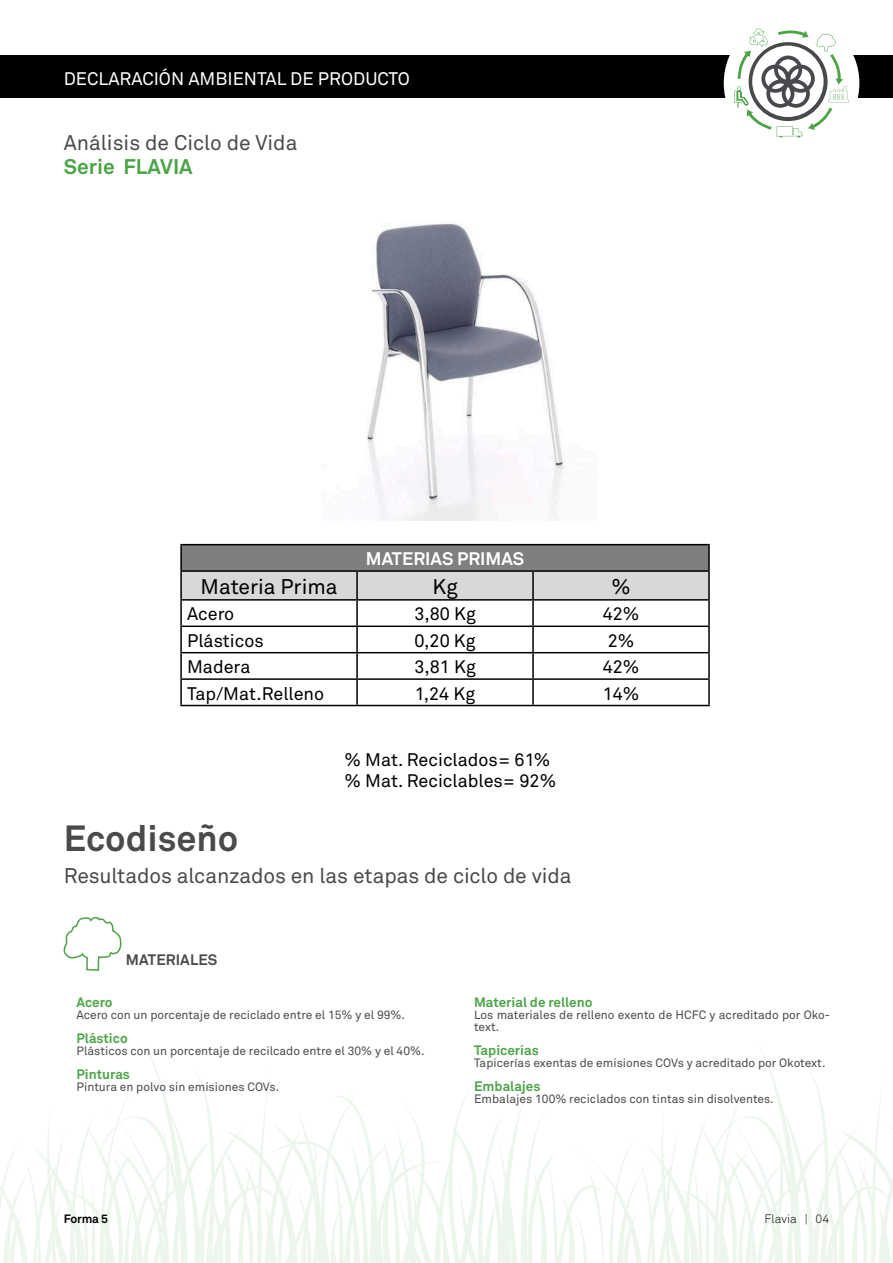
<style>
.page{position:relative;width:893px;height:1263px;background:#fff}
.page>*{position:absolute;margin:0;border:0;box-sizing:border-box;transform-origin:0 0}
.t1{font:700 36px "Akkurat";color:#4a4a4b}
.t2{font:21px "Akkurat";color:#4a4a4b}
.t3{font:21px "Akkurat";color:#000}
.t4{font:700 21px "Akkurat";color:#4ba446}
.t5{font:18px/21.6px "Akkurat";color:#000}
.t6{font:18px "Akkurat";color:#fff}
.t7{font:700 18px "Akkurat";color:#fff}
.t8{font:700 15px "Akkurat";letter-spacing:.005em;color:#4a4a4b}
.t9{font:700 13.5px "Akkurat";color:#4ba446}
.t10{font:12px/12px "Akkurat";color:#4a4a4b}
.t11{font:300 12px "Akkurat";color:#000}
.t12{font:700 12px "Akkurat";letter-spacing:-.02em;color:#000}
</style>
<div class="page">
<img style="left:367px;top:223px;width:197px;height:297px">
<div style="left:0;top:55px;width:893px;height:43px;background:#000"></div>
<div style="left:724px;top:15px;width:135px;height:136px;background:#fff;border-radius:50%"></div>
<svg style="left:735px;top:29px;width:114px;height:109px"></svg>
<svg style="left:63px;top:916px;width:59px;height:55px"></svg>
<svg style="left:0;top:1052px;width:893px;height:211px"></svg>
<div style="left:181px;top:545px;width:528px;height:26px;background:#7f7f7f"></div>
<div style="left:182px;top:572px;width:526px;height:27px;background:#d8d8d8"></div>
<hr style="left:180px;top:572px;width:2px;height:27px;background:#000">
<hr style="left:356px;top:572px;width:2px;height:27px;background:#000">
<hr style="left:532px;top:572px;width:2px;height:27px;background:#000">
<hr style="left:708px;top:572px;width:2px;height:27px;background:#000">
<hr style="left:180px;top:599px;width:177px;height:2px;background:#000">
<hr style="left:180px;top:601px;width:2px;height:24px;background:#000">
<hr style="left:357px;top:599px;width:176px;height:2px;background:#000">
<hr style="left:356px;top:601px;width:2px;height:24px;background:#000">
<hr style="left:533px;top:599px;width:177px;height:2px;background:#000">
<hr style="left:532px;top:601px;width:2px;height:24px;background:#000">
<hr style="left:708px;top:601px;width:2px;height:24px;background:#000">
<hr style="left:180px;top:625px;width:177px;height:2px;background:#000">
<hr style="left:180px;top:627px;width:2px;height:25px;background:#000">
<hr style="left:357px;top:625px;width:176px;height:2px;background:#000">
<hr style="left:356px;top:627px;width:2px;height:25px;background:#000">
<hr style="left:533px;top:625px;width:177px;height:2px;background:#000">
<hr style="left:532px;top:627px;width:2px;height:25px;background:#000">
<hr style="left:708px;top:627px;width:2px;height:25px;background:#000">
<hr style="left:180px;top:652px;width:177px;height:1px;background:#000">
<hr style="left:180px;top:653px;width:2px;height:25px;background:#000">
<hr style="left:357px;top:652px;width:176px;height:1px;background:#000">
<hr style="left:356px;top:653px;width:2px;height:25px;background:#000">
<hr style="left:533px;top:652px;width:177px;height:1px;background:#000">
<hr style="left:532px;top:653px;width:2px;height:25px;background:#000">
<hr style="left:708px;top:653px;width:2px;height:25px;background:#000">
<hr style="left:180px;top:678px;width:177px;height:2px;background:#000">
<hr style="left:180px;top:680px;width:2px;height:25px;background:#000">
<hr style="left:357px;top:678px;width:176px;height:2px;background:#000">
<hr style="left:356px;top:680px;width:2px;height:25px;background:#000">
<hr style="left:533px;top:678px;width:177px;height:2px;background:#000">
<hr style="left:532px;top:680px;width:2px;height:25px;background:#000">
<hr style="left:708px;top:680px;width:2px;height:25px;background:#000">
<hr style="left:180px;top:705px;width:177px;height:1px;background:#000">
<hr style="left:357px;top:705px;width:176px;height:1px;background:#000">
<hr style="left:533px;top:705px;width:177px;height:1px;background:#000">
<hr style="left:180px;top:545px;width:2px;height:25px;background:#000">
<hr style="left:708px;top:545px;width:2px;height:25px;background:#000">
<hr style="left:180px;top:544px;width:177px;height:1px;background:#000">
<hr style="left:357px;top:544px;width:176px;height:1px;background:#000">
<hr style="left:533px;top:544px;width:177px;height:1px;background:#000">
<hr style="left:180px;top:570px;width:177px;height:2px;background:#000">
<hr style="left:357px;top:570px;width:176px;height:2px;background:#000">
<hr style="left:533px;top:570px;width:177px;height:2px;background:#000">
<h3 class="t6" style="left:64px;top:67px;width:347px">DECLARACIÓN AMBIENTAL DE PRODUCTO</h3>
<h2 class="t2" style="left:64px;top:130px;width:235px">Análisis de Ciclo de Vida</h2>
<h2 class="t4" style="left:64px;top:153px;width:130px">Serie FLAVIA</h2>
<h3 class="t7" style="left:366px;top:547px;width:160px">MATERIAS PRIMAS</h3>
<h2 class="t3" style="left:201px;top:573px;width:139px">Materia Prima</h2>
<h2 class="t3" style="left:432px;top:573px;width:27px">Kg</h2>
<h2 class="t3" style="left:611px;top:573px;width:21px">%</h2>
<h3 class="t5" style="left:187px;top:603px;width:49px">Acero</h3>
<h3 class="t5" style="left:414px;top:603px;width:63px">3,80 Kg</h3>
<h3 class="t5" style="left:603px;top:603px;width:38px">42%</h3>
<h3 class="t5" style="left:187px;top:629px;width:78px">Plásticos</h3>
<h3 class="t5" style="left:415px;top:629px;width:62px">0,20 Kg</h3>
<h3 class="t5" style="left:608px;top:629px;width:28px">2%</h3>
<h3 class="t5" style="left:187px;top:656px;width:65px">Madera</h3>
<h3 class="t5" style="left:414px;top:656px;width:63px">3,81 Kg</h3>
<h3 class="t5" style="left:603px;top:656px;width:38px">42%</h3>
<h3 class="t5" style="left:187px;top:682px;width:139px">Tap/Mat.Relleno</h3>
<h3 class="t5" style="left:415px;top:682px;width:62px">1,24 Kg</h3>
<h3 class="t5" style="left:603px;top:682px;width:38px">14%</h3>
<h3 class="t5" style="left:345px;top:748px;width:213px">% Mat. Reciclados= 61% % Mat. Reciclables= 92%</h3>
<h1 class="t1" style="left:64px;top:816px;width:176px">Ecodiseño</h1>
<h2 class="t2" style="left:64px;top:863px;width:509px">Resultados alcanzados en las etapas de ciclo de vida</h2>
<p class="t8" style="left:126px;top:950px;width:93px">MATERIALES</p>
<p class="t9" style="left:77px;top:994px;width:38px">Acero</p>
<p class="t10" style="left:77px;top:1009px;width:330px">Acero con un porcentaje de reciclado entre el 15% y el 99%.</p>
<p class="t9" style="left:77px;top:1030px;width:53px">Plástico</p>
<p class="t10" style="left:77px;top:1045px;width:350px">Plásticos con un porcentaje de recilcado entre el 30% y el 40%.</p>
<p class="t9" style="left:77px;top:1066px;width:55px">Pinturas</p>
<p class="t10" style="left:77px;top:1081px;width:204px">Pintura en polvo sin emisiones COVs.</p>
<p class="t9" style="left:474px;top:994px;width:120px">Material de relleno</p>
<p class="t10" style="left:474px;top:1009px;width:358px">Los materiales de relleno exento de HCFC y acreditado por Oko&shy;text.</p>
<p class="t9" style="left:474px;top:1042px;width:66px">Tapicerías</p>
<p class="t10" style="left:474px;top:1057px;width:353px">Tapicerías exentas de emisiones COVs y acreditado por Okotext.</p>
<p class="t9" style="left:474px;top:1078px;width:68px">Embalajes</p>
<p class="t10" style="left:474px;top:1093px;width:301px">Embalajes 100% reciclados con tintas sin disolventes.</p>
<p class="t12" style="left:64px;top:1211px;width:46px">Forma 5</p>
<p class="t11" style="left:764px;top:1211px;width:66px">Flavia | 04</p>
</div>
